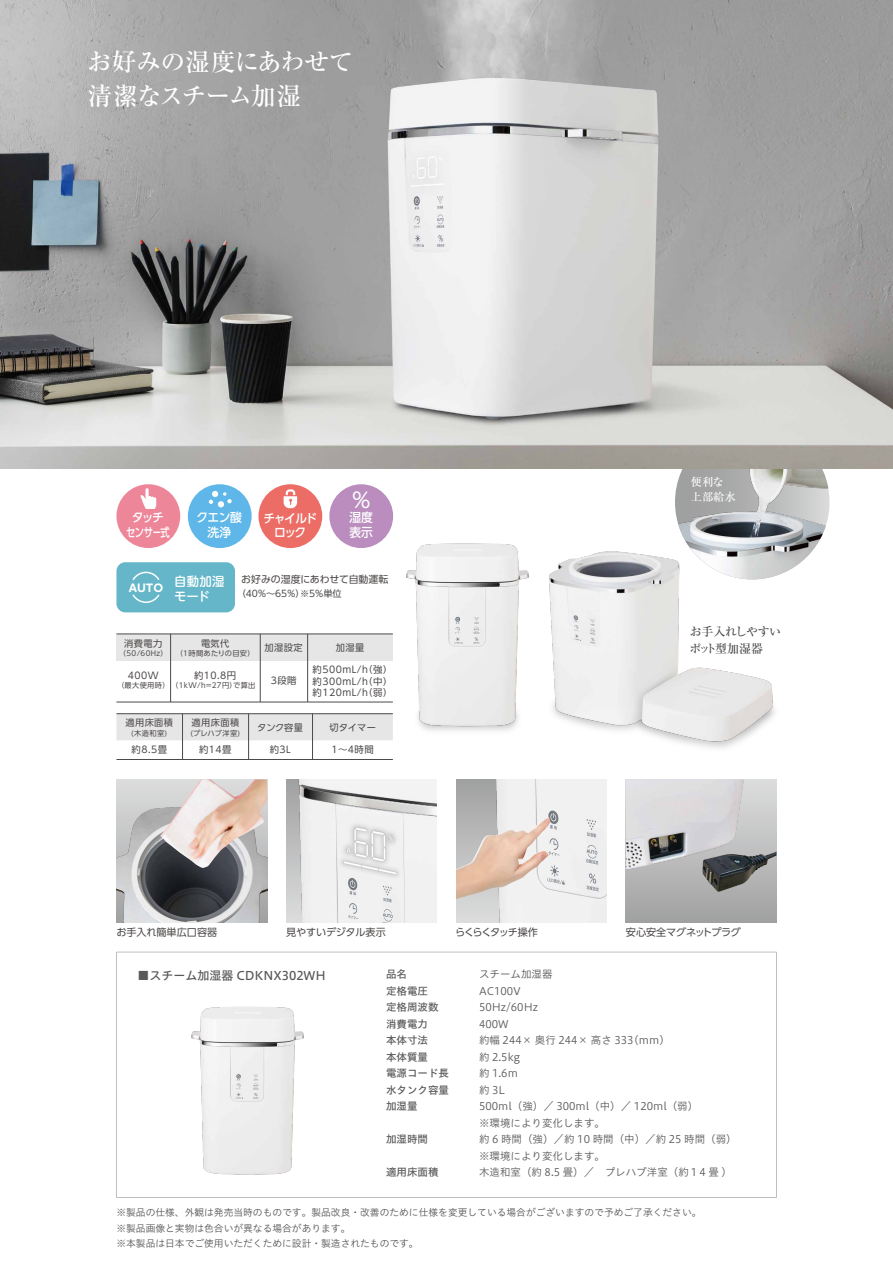
<style>
.page{position:relative;width:893px;height:1263px;background:#fff}
.page>*{position:absolute;margin:0;border:0;box-sizing:border-box;transform-origin:0 0}
.t1{font:500 24.75px/33.8px "Ryumin Pro";letter-spacing:-.03em;color:#fff}
.t2{font:20.85px "UD Shin Go Pro";color:#fff}
.t3{font:500 12.45px/14.4px "UD Shin M Go Pr 6";letter-spacing:.015em;color:#fff}
.t4{font:500 12.3px/15.3px "UD Shin Go Pro";letter-spacing:-.045em;color:#fff;text-align:center;scale:.95 1}
.t5{font:500 12.3px/14px "UD Shin Go Pro";letter-spacing:-.125em;color:#fff;text-align:center;scale:.95 1}
.t6{font:12px "Hiragino UD Sans Std N W5";color:#595757}
.t7{font:500 12px/17.1px "Ryumin Pro";letter-spacing:-.03em;color:#4c4948}
.t8{font:500 11.25px/15px "Ryumin Pro";color:#fff}
.t9{font:10.5px/16.5px "Hiragino UD Sans Std N W3";color:#595757}
.t10{font:10.5px/16.5px "Hiragino UD Sans Std N W5";color:#595757}
.t11{font:700 10.5px "UD Shin M Go Pro";color:#fff}
.t12{font:10.05px "UD Shin Go Pro";letter-spacing:-.02em;color:#4c4948}
.t13{font:10.05px "UD Shin Go Pro";color:#4c4948}
.t14{font:10.05px "UD Shin Go Pro";letter-spacing:-.12em;color:#4c4948}
.t15{font:9.9px "UD Shin Go Pro";letter-spacing:-.01em;color:#4c4948}
.t16{font:9.75px/15.8px "Hiragino UD Sans Std N W3";color:#595757}
.t17{font:9.45px/11.6px "UD Shin Go Pro";letter-spacing:.05em;color:#4c4948;text-align:justify}
.t18{font:9.15px "UD Shin Go Pro";letter-spacing:.05em;color:#4c4948}
.t19{font:7.2px "UD Shin Go Pro";letter-spacing:.05em;color:#4c4948}
</style>
<div class="page">
<svg style="left:116px;top:952px;width:660px;height:246px"></svg>
<img style="left:359px;top:523px;width:170px;height:208px">
<img style="left:675px;top:468px;width:155px;height:106px">
<img style="left:501px;top:621px;width:220px;height:161px">
<img style="left:532px;top:499px;width:249px;height:249px">
<img style="left:0;top:0;width:893px;height:468px">
<div style="left:116px;top:634px;width:277px;height:26px;background:#e6e6e6"></div>
<hr style="left:116px;top:702px;width:277px;height:1px;background:#4c4948">
<hr style="left:170px;top:634px;width:1px;height:68px;background:#4c4948">
<hr style="left:307px;top:634px;width:1px;height:68px;background:#4c4948">
<hr style="left:260px;top:634px;width:1px;height:68px;background:#4c4948">
<hr style="left:116px;top:634px;width:277px;height:1px;background:#4c4948">
<div style="left:116px;top:714px;width:277px;height:26px;background:#e6e6e6"></div>
<hr style="left:116px;top:759px;width:277px;height:1px;background:#4c4948">
<hr style="left:182px;top:714px;width:1px;height:45px;background:#4c4948">
<hr style="left:248px;top:714px;width:1px;height:45px;background:#4c4948">
<hr style="left:312px;top:714px;width:1px;height:45px;background:#4c4948">
<hr style="left:116px;top:713px;width:277px;height:1px;background:#4c4948">
<div style="left:626px;top:779px;width:150px;height:144px;background:#a7a7a8"></div>
<img style="left:626px;top:779px;width:150px;height:113px">
<img style="left:116px;top:782px;width:151px;height:141px">
<img style="left:160px;top:779px;width:107px;height:89px">
<img style="left:456px;top:779px;width:151px;height:144px">
<img style="left:456px;top:817px;width:95px;height:82px">
<img style="left:286px;top:779px;width:151px;height:144px">
<img style="left:335px;top:819px;width:70px;height:64px">
<img style="left:341px;top:825px;width:58px;height:52px">
<svg style="left:344px;top:827px;width:52px;height:47px"></svg>
<div style="left:116px;top:484px;width:64px;height:64px;background:#ee869a;border-radius:50%"></div>
<svg style="left:140px;top:488px;width:16px;height:21px"></svg>
<div style="left:188px;top:484px;width:64px;height:64px;background:#5eb7e8;border-radius:50%"></div>
<svg style="left:209px;top:491px;width:23px;height:16px"></svg>
<div style="left:258px;top:484px;width:64px;height:64px;background:#ec6d65;border-radius:50%"></div>
<svg style="left:284px;top:489px;width:13px;height:19px"></svg>
<div style="left:329px;top:484px;width:64px;height:64px;background:#ba8dbe;border-radius:50%"></div>
<div style="left:116px;top:562px;width:119px;height:50px;background:#64b6c8;border-radius:9px"></div>
<svg style="left:132px;top:571px;width:28px;height:9px"></svg>
<svg style="left:132px;top:594px;width:28px;height:9px"></svg>
<h1 class="t1" style="left:87px;top:43px;width:268px">お好みの湿度にあわせて清潔なスチーム加湿</h1>
<h2 class="t2" style="left:352px;top:483px;width:20px">%</h2>
<p class="t4" style="left:126px;top:509px;width:48px">タッチセンサー式</p>
<p class="t4" style="left:196px;top:509px;width:49px">クエン酸洗浄</p>
<p class="t5" style="left:263px;top:511px;width:58px">チャイルドロック</p>
<p class="t4" style="left:350px;top:509px;width:26px;text-align:left">湿度表示</p>
<p class="t11" style="left:129px;top:579px;width:36px">AUTO</p>
<p class="t3" style="left:174px;top:574px;width:52px">自動加湿モード</p>
<p class="t15" style="left:241px;top:572px;width:149px">お好みの湿度にあわせて自動運転</p>
<p class="t18" style="left:237px;top:586px;width:107px">（40％～65％）※5%単位</p>
<p class="t18" style="left:201px;top:636px;width:30px">電気代</p>
<p class="t19" style="left:176px;top:648px;width:81px">（1時間あたりの目安）</p>
<p class="t17" style="left:194px;top:669px;width:44px">約10.8円</p>
<p class="t18" style="left:124px;top:636px;width:40px">消費電力</p>
<p class="t19" style="left:119px;top:648px;width:50px">（50/60Hz）</p>
<p class="t17" style="left:128px;top:669px;width:32px">400W</p>
<p class="t19" style="left:117px;top:680px;width:140px">（最大使用時）（1kW/h＝27円）で算出</p>
<p class="t18" style="left:265px;top:640px;width:40px">加湿設定</p>
<p class="t17" style="left:271px;top:674px;width:27px">3段階</p>
<p class="t18" style="left:125px;top:716px;width:49px">適用床面積</p>
<p class="t19" style="left:131px;top:728px;width:38px">(木造和室)</p>
<p class="t17" style="left:131px;top:743px;width:37px">約8.5畳</p>
<p class="t18" style="left:191px;top:716px;width:49px">適用床面積</p>
<p class="t19" style="left:190px;top:728px;width:51px">(プレハブ洋室)</p>
<p class="t17" style="left:199px;top:743px;width:34px">約14畳</p>
<p class="t18" style="left:257px;top:720px;width:47px">タンク容量</p>
<p class="t17" style="left:270px;top:743px;width:23px">約3L</p>
<p class="t18" style="left:336px;top:640px;width:30px">加湿量</p>
<p class="t17" style="left:313px;top:664px;width:81px">約500mL/h（強）約300mL/h（中）約120mL/h（弱）</p>
<p class="t18" style="left:329px;top:720px;width:48px">切タイマー</p>
<p class="t17" style="left:331px;top:743px;width:44px">1～4時間</p>
<p class="t8" style="left:691px;top:473px;width:46px">便利な上部給水</p>
<p class="t7" style="left:689px;top:622px;width:93px">お手入れしやすいポット型加湿器</p>
<p class="t13" style="left:116px;top:924px;width:102px">お手入れ簡単広口容器</p>
<p class="t12" style="left:286px;top:924px;width:101px">見やすいデジタル表示</p>
<p class="t14" style="left:455px;top:924px;width:84px">らくらくタッチ操作</p>
<p class="t12" style="left:626px;top:924px;width:117px">安心安全マグネットプラグ</p>
<p class="t6" style="left:137px;top:967px;width:190px">■スチーム加湿器 CDKNX302WH</p>
<p class="t10" style="left:386px;top:965px;width:64px">品名<br>定格電圧<br>定格周波数消費電力<br>本体寸法<br>本体質量<br>電源コード長水タンク容量加湿量</p>
<p class="t10" style="left:386px;top:1130px;width:43px">加湿時間</p>
<p class="t10" style="left:386px;top:1163px;width:54px">適用床面積</p>
<p class="t9" style="left:479px;top:965px;width:259px">スチーム加湿器<br>AC100V<br>50Hz/60Hz<br>400W<br>約幅 244× 奥行 244× 高さ 333(mm)<br>約 2.5kg<br>約 1.6m<br>約 3L<br>500ml（強）／ 300ml（中）／ 120ml（弱）<br>※環境により変化します。<br>約 6 時間（強）／約 10 時間（中）／約 25 時間（弱）※環境により変化します。<br>木造和室（約 8.5 畳）／　プレハブ洋室（約１4 畳 ）</p>
<p class="t16" style="left:116px;top:1204px;width:587px">※製品の仕様、外観は発売当時のものです。製品改良・改善のために仕様を変更している場合がございますので予めご了承ください。※製品画像と実物は色合いが異なる場合があります。<br>※本製品は日本でご使用いただくために設計・製造されたものです。</p>
</div>
